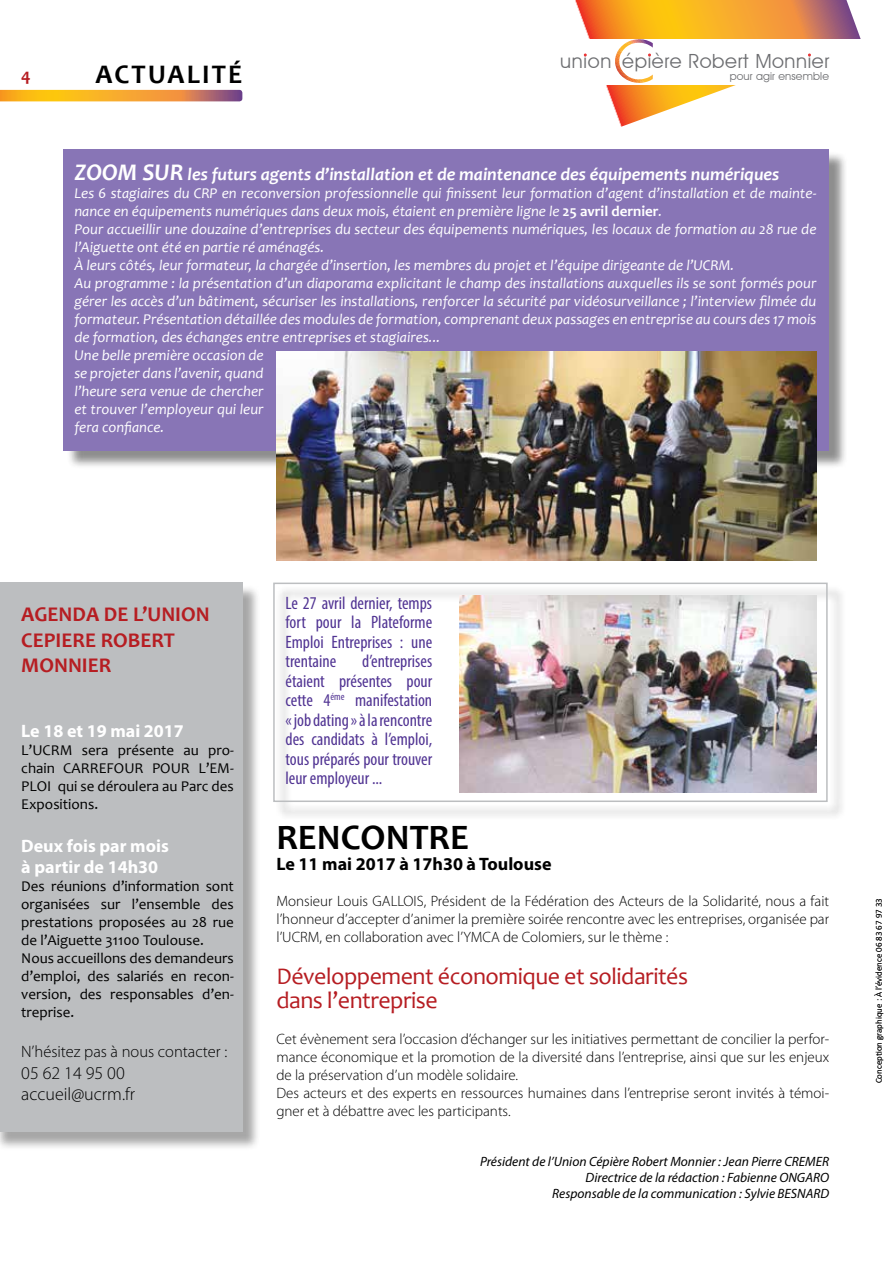
<style>
.page{position:relative;width:893px;height:1263px;background:#fff}
.page>*{position:absolute;margin:0;border:0;box-sizing:border-box;transform-origin:0 0}
.t1{font:700 36px "Candara";color:#000}
.t2{font:700 27px "Candara";letter-spacing:.08em;color:#000}
.t3{font:24px/24px "Candara";letter-spacing:-.02em;color:#b61d22}
.t4{font:700 21px/25.2px "Candara";color:#b61d22}
.t5{font:19.5px "Avant Garde IT Cby BT";letter-spacing:.035em;color:#6d6e71}
.t6{font:condensed 18px/19.5px "Myriad Pro";color:#513493;text-align:justify}
.t7{font:italic 700 18px "Candara";color:#fff}
.t8{font:700 18px/21.6px "Myriad Pro";color:#fff}
.t9{font:700 18px "Myriad Pro";color:#000}
.t10{font:300 18px/21.6px "Myriad Pro";color:#000}
.t11{font:700 18px "Candara";color:#b61d22}
.t12{font:300 16.5px "Myriad Pro";color:#000}
.t13{font:italic 15px/18px "Candara";color:#fff}
.t14{font:300 15px/18px "Myriad Pro";color:#000;text-align:justify}
.t15{font:15px/18px "Candara";color:#000;text-align:justify}
.t16{font:italic 13.5px/16.2px "Myriad Pro";color:#000;text-align:right}
.t17{font:10.95px "Avant Garde IT Cby BT";letter-spacing:.015em;color:#6d6e71}
.t18{font:300 9px "Calibri";color:#000}
.s1{font-size:24px}
.s2{font-weight:700;font-style:normal}
</style>
<div class="page">
<svg style="left:575px;top:0;width:286px;height:127px"></svg>
<svg style="left:0;top:90px;width:242px;height:11px;background:#e59c36"></svg>
<div style="left:275px;top:585px;width:571px;height:236px;background:#000;opacity:.45"></div>
<div style="left:273px;top:583px;width:555px;height:219px;border:2px solid #bcbec0"></div>
<div style="left:66px;top:151px;width:782px;height:319px;background:#000;opacity:.45"></div>
<div style="left:64px;top:149px;width:765px;height:302px;background:#8875b6"></div>
<img style="left:276px;top:352px;width:540px;height:208px">
<img style="left:459px;top:595px;width:357px;height:197px">
<div style="left:0;top:585px;width:261px;height:565px;background:#000;opacity:.35"></div>
<div style="left:0;top:583px;width:242px;height:549px;background:#bcbec0"></div>
<p class="t11" style="left:21px;top:64px;width:11px">4</p>
<h2 class="t2" style="left:95px;top:58px;width:148px">ACTUALITÉ</h2>
<h3 class="t5" style="left:560px;top:49px;width:271px">union épière Robert Monnier</h3>
<p class="t17" style="left:730px;top:70px;width:101px">pour agir ensemble</p>
<p class="t7" style="left:74px;top:163px;width:706px"><span class="s1">ZOOM SUR</span> les futurs agents d’installation et de maintenance des équipements numériques</p>
<p class="t13" style="left:74px;top:184px;width:744px">Les 6 stagiaires du CRP en reconversion professionnelle qui finissent leur formation d’agent d’installation et de mainte&shy;nance en équipements numériques dans deux mois, étaient en première ligne le <span class="s2">25 avril dernier</span>.<br>Pour accueillir une douzaine d’entreprises du secteur des équipements numériques, les locaux de formation au 28 rue de l’Aiguette ont été en partie ré aménagés.<br>À leurs côtés, leur formateur, la chargée d’insertion, les membres du projet et l’équipe dirigeante de l’UCRM.<br>Au programme : la présentation d’un diaporama explicitant le champ des installations auxquelles ils se sont formés pour gérer les accès d’un bâtiment, sécuriser les installations, renforcer la sécurité par vidéosurveillance ; l’interview filmée du formateur. Présentation détaillée des modules de formation, comprenant deux passages en entreprise au cours des 17 mois de formation, des échanges entre entreprises et stagiaires...<br>Une belle première occasion de<br>se projeter dans l’avenir, quand<br>l’heure sera venue de chercher<br>et trouver l’employeur qui leur<br>fera confiance.</p>
<h3 class="t4" style="left:21px;top:602px;width:190px">AGENDA DE L’UNION<br>CEPIERE ROBERT<br>MONNIER</h3>
<p class="t8" style="left:21px;top:719px;width:164px">Le 18 et 19 mai 2017</p>
<p class="t15" style="left:21px;top:740px;width:214px">L’UCRM sera présente au pro&shy;chain CARREFOUR POUR L’EM-PLOI qui se déroulera au Parc des Expositions.</p>
<p class="t8" style="left:21px;top:834px;width:149px">Deux fois par mois à partir de 14h30</p>
<p class="t15" style="left:21px;top:877px;width:214px;text-align:left">Des réunions d’information sont organisées sur l’ensemble des prestations proposées au 28 rue de l’Aiguette 31100 Toulouse.<br>Nous accueillons des demandeurs d’emploi, des salariés en recon&shy;version, des responsables d’en&shy;treprise.</p>
<p class="t12" style="left:21px;top:1042px;width:208px">N’hésitez pas à nous contacter :</p>
<p class="t10" style="left:21px;top:1062px;width:115px">05 62 14 95 00 accueil@ucrm.fr</p>
<p class="t6" style="left:285px;top:593px;width:148px">Le 27 avril dernier, temps fort pour la Plateforme Emploi Entreprises : une trentaine</p>
<p class="t6" style="left:285px;top:651px;width:148px;text-indent:77px">d’entreprises étaient présentes pour cette 4<sup>éme</sup> manifestation « job dating » à la rencontre des candidats à l’emploi, tous préparés pour trouver leur employeur ...</p>
<h1 class="t1" style="left:276px;top:814px;width:194px">RENCONTRE</h1>
<p class="t9" style="left:276px;top:852px;width:277px">Le 11 mai 2017 à 17h30 à Toulouse</p>
<p class="t14" style="left:276px;top:892px;width:554px">Monsieur Louis GALLOIS, Président de la Fédération des Acteurs de la Solidarité, nous a fait l’honneur d’accepter d’animer la première soirée rencontre avec les entreprises, organisée par l’UCRM, en collaboration avec l’YMCA de Colomiers, sur le thème :</p>
<h3 class="t3" style="left:276px;top:964px;width:413px">Développement économique et solidarités dans l’entreprise</h3>
<p class="t14" style="left:276px;top:1030px;width:554px;text-align:left">Cet évènement sera l’occasion d’échanger sur les initiatives permettant de concilier la perfor&shy;mance économique et la promotion de la diversité dans l’entreprise, ainsi que sur les enjeux de la préservation d’un modèle solidaire.<br>Des acteurs et des experts en ressources humaines dans l’entreprise seront invités à témoi&shy;gner et à débattre avec les participants.</p>
<p class="t16" style="left:480px;top:1153px;width:351px">Président de l’Union Cépière Robert Monnier : Jean Pierre CREMER<br>Directrice de la rédaction : Fabienne ONGARO<br>Responsable de la communication : Sylvie BESNARD</p>
<p class="t18" style="left:873px;top:1083px;width:187px;rotate:-90deg">Conception graphique : À l’évidence 06 83 67 97 33</p>
</div>
